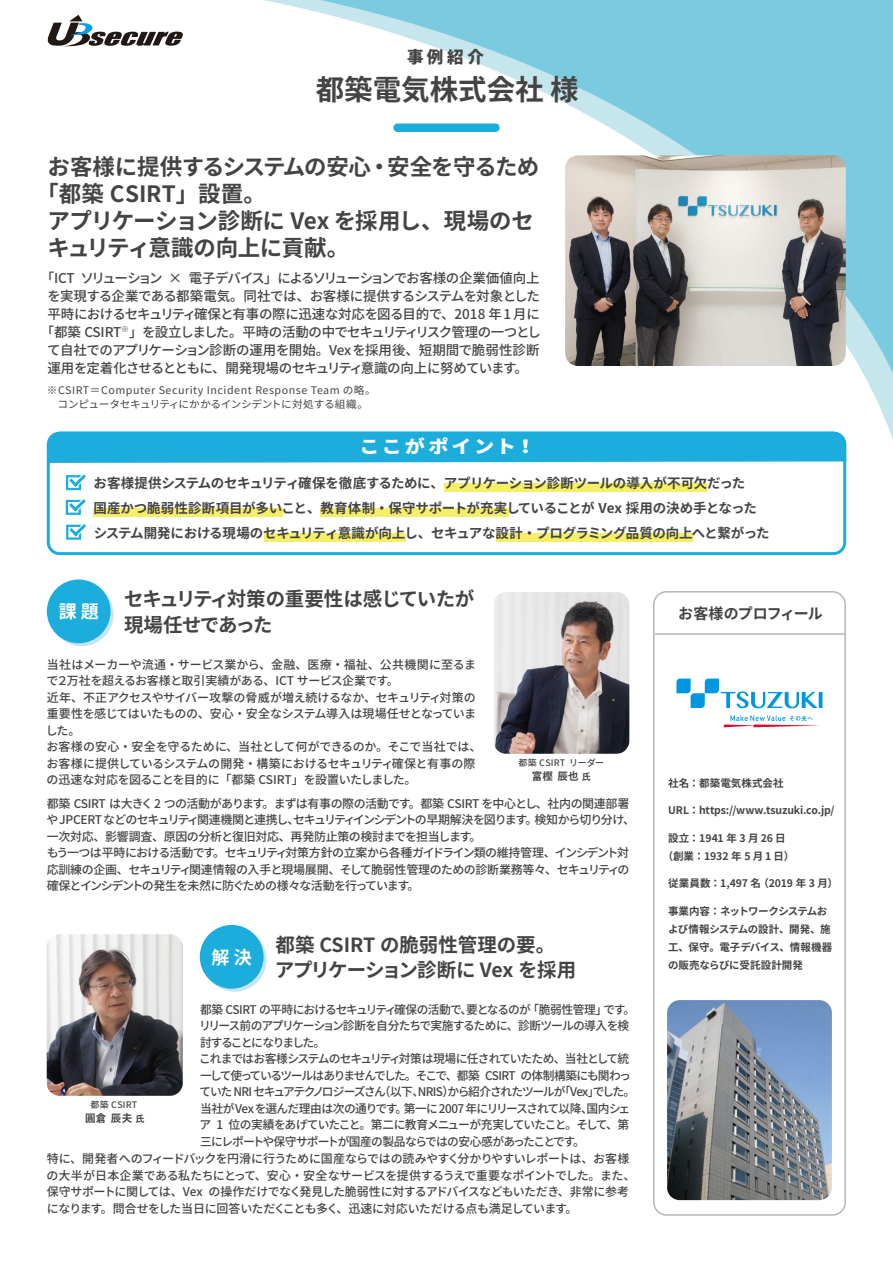
<style>
.page{position:relative;width:893px;height:1263px;background:#fff}
.page>*{position:absolute;margin:0;border:0;box-sizing:border-box;transform-origin:0 0}
.t1{font:700 28.5px "Noto Sans CJ Kjp";color:#444}
.t2{font:700 22.5px "Noto Sans CJ Kjp";letter-spacing:-.02em;color:#444}
.t3{font:700 22.5px "Noto Sans CJ Kjp";letter-spacing:.005em;color:#444}
.t4{font:700 19.5px/25.5px "Noto Sans CJ Kjp";letter-spacing:-.02em;color:#444}
.t5{font:700 19.5px/25.5px "Noto Sans CJ Kjp";letter-spacing:-.045em;color:#444}
.t6{font:900 18px "Noto Sans CJ Kjp";letter-spacing:.135em;color:#fff;scale:1.12 1}
.t7{font:700 18px "Noto Sans CJ Kjp";color:#fff}
.t8{font:900 16.5px "Noto Sans CJ Kjp";color:#444}
.t9{font:700 15px "Noto Sans CJ Kjp";letter-spacing:-.055em;color:#444}
.t10{font:500 13.5px/18px "Noto Sans CJ Kjp";letter-spacing:-.04em;color:#444;text-align:center}
.t11{font:700 13.5px/25px "Noto Sans CJ Kjp";letter-spacing:-.02em;color:#444}
.t12{font:500 12px/16.5px "Noto Sans CJ Kjp";letter-spacing:-.055em;color:#444}
.t13{font:500 12px/16.5px "Noto Sans CJ Kjp";letter-spacing:-.08em;color:#444}
.t14{font:500 12px/16.5px "Noto Sans CJ Kjp";letter-spacing:-.02em;color:#444}
.t15{font:700 10.5px/18px "Noto Sans CJ Kjp";letter-spacing:-.005em;color:#444}
.t16{font:10.5px/13.5px "Noto Sans CJ Kjp";letter-spacing:.035em;color:#444}
.t17{font:500 9px "Noto Sans CJ Kjp";letter-spacing:.015em;color:#444}
.s1{font-size:9px}
</style>
<div class="page">
<svg style="left:48px;top:15px;width:135px;height:31px"></svg>
<svg style="left:264px;top:0;width:629px;height:403px"></svg>
<svg style="left:50px;top:582px;width:64px;height:64px"></svg>
<div style="left:47px;top:579px;width:64px;height:64px;background:#1caddc;border-radius:50%"></div>
<svg style="left:203px;top:928px;width:64px;height:64px"></svg>
<div style="left:200px;top:925px;width:64px;height:64px;background:#1caddc;border-radius:50%"></div>
<div style="left:393px;top:123px;width:107px;height:9px;background:#1caddc;border-radius:4px"></div>
<svg style="left:47px;top:437px;width:799px;height:118px"></svg>
<div style="left:49px;top:432px;width:797px;height:31px;background:#1caddc"></div>
<svg style="left:66px;top:474px;width:20px;height:16px"></svg>
<svg style="left:66px;top:499px;width:20px;height:16px"></svg>
<svg style="left:66px;top:524px;width:20px;height:16px"></svg>
<div style="left:653px;top:591px;width:193px;height:625px;border:2px solid #b5b6b6;border-radius:13px"></div>
<hr style="left:655px;top:633px;width:190px;height:2px;background:#b5b6b6">
<svg style="left:724px;top:715px;width:96px;height:12px"></svg>
<svg style="left:676px;top:679px;width:146px;height:29px"></svg>
<img style="left:667px;top:1000px;width:165px;height:200px">
<img style="left:494px;top:592px;width:135px;height:162px">
<img style="left:47px;top:934px;width:136px;height:162px">
<img style="left:565px;top:155px;width:281px;height:211px">
<h3 class="t8" style="left:407px;top:47px;width:78px">事例紹介</h3>
<h1 class="t1" style="left:316px;top:73px;width:264px">都築電気株式会社 様</h1>
<h2 class="t2" style="left:48px;top:154px;width:493px">お客様に提供するシステムの安心・安全を守るため</h2>
<h2 class="t3" style="left:36px;top:181px;width:231px">「都築 CSIRT」設置。</h2>
<h2 class="t2" style="left:48px;top:208px;width:488px">アプリケーション診断に Vex を採用し、現場のセ</h2>
<h2 class="t2" style="left:48px;top:235px;width:303px">キュリティ意識の向上に貢献。</h2>
<p class="t10" style="left:41px;top:269px;width:502px">「ICT ソリューション × 電子デバイス」によるソリューションでお客様の企業価値向上を実現する企業である都築電気。同社では、お客様に提供するシステムを対象とした平時におけるセキュリティ確保と有事の際に迅速な対応を図る目的で、2018 年1 月に「都築 CSIRT<sup>※</sup>」を設立しました。平時の活動の中でセキュリティリスク管理の一つとして自社でのアプリケーション診断の運用を開始。Vexを採用後、短期間で脆弱性診断運用を定着化させるとともに、開発現場のセキュリティ意識の向上に努めています。</p>
<p class="t16" style="left:47px;top:384px;width:331px">※CSIRT＝Computer Security Incident Response Team の略。　コンピュータセキュリティにかかるインシデントに対処する組織。</p>
<h3 class="t6" style="left:360px;top:436px;width:159px">ここがポイント！</h3>
<p class="t11" style="left:93px;top:471px;width:678px">お客様提供システムのセキュリティ確保を徹底するために、アプリケーション診断ツールの導入が不可欠だった<br>国産かつ脆弱性診断項目が多いこと、教育体制・保守サポートが充実していることが Vex 採用の決め手となったシステム開発における現場のセキュリティ意識が向上し、セキュアな設計・プログラミング品質の向上へと繋がった</p>
<h3 class="t7" style="left:59px;top:602px;width:42px">課 題</h3>
<h3 class="t5" style="left:124px;top:587px;width:352px">セキュリティ対策の重要性は感じていたが現場任せであった</h3>
<p class="t14" style="left:46px;top:656px;width:437px">当社はメーカーや流通・サービス業から、金融、医療・福祉、公共機関に至るまで２万社を超えるお客様と取引実績がある、ICT サービス企業です。<br>近年、不正アクセスやサイバー攻撃の脅威が増え続けるなか、セキュリティ対策の重要性を感じてはいたものの、安心・安全なシステム導入は現場任せとなっていました。<br>お客様の安心・安全を守るために、当社として何ができるのか。そこで当社では、お客様に提供しているシステムの開発・構築におけるセキュリティ確保と有事の際の迅速な対応を図ることを目的に「都築 CSIRT」を設置いたしました。</p>
<p class="t12" style="left:46px;top:795px;width:590px">都築 CSIRT は大きく2 つの活動があります。まずは有事の際の活動です。都築 CSIRT を中心とし、社内の関連部署や JPCERT などのセキュリティ関連機関と連携し、セキュリティインシデントの早期解決を図ります。検知から切り分け、一次対応、影響調査、原因の分析と復旧対応、再発防止策の検討までを担当します。<br>もう一つは平時における活動です。セキュリティ対策方針の立案から各種ガイドライン類の維持管理、インシデント対応訓練の企画、セキュリティ関連情報の入手と現場展開、そして脆弱性管理のための診断業務等々、セキュリティの確保とインシデントの発生を未然に防ぐための様々な活動を行っています。</p>
<p class="t17" style="left:518px;top:758px;width:87px">都築 CSIRT リーダー</p>
<p class="t15" style="left:532px;top:767px;width:61px">富樫 辰也 <span class="s1">氏</span></p>
<p class="t17" style="left:91px;top:1100px;width:48px">都築 CSIRT</p>
<p class="t15" style="left:85px;top:1109px;width:61px">圓倉 辰夫 <span class="s1">氏</span></p>
<h3 class="t4" style="left:275px;top:932px;width:303px">都築 CSIRT の脆弱性管理の要。アプリケーション診断に Vex を採用</h3>
<h3 class="t7" style="left:212px;top:947px;width:42px">解 決</h3>
<p class="t13" style="left:199px;top:1001px;width:438px">都築 CSIRT の平時におけるセキュリティ確保の活動で、要となるのが「脆弱性管理」です。リリース前のアプリケーション診断を自分たちで実施するために、診断ツールの導入を検討することになりました。<br>これまではお客様システムのセキュリティ対策は現場に任されていたため、当社として統一して使っているツールはありませんでした。そこで、都築 CSIRT の体制構築にも関わっていた NRI セキュアテクノロジーズさん（以下、NRIS）から紹介されたツールが「Vex」でした。当社がVexを選んだ理由は次の通りです。第一に2007年にリリースされて以降、国内シェア 1 位の実績をあげていたこと。第二に教育メニューが充実していたこと。そして、第三にレポートや保守サポートが国産の製品ならではの安心感があったことです。</p>
<p class="t12" style="left:47px;top:1151px;width:590px">特に、開発者へのフィードバックを円滑に行うために国産ならではの読みやすく分かりやすいレポートは、お客様の大半が日本企業である私たちにとって、安心・安全なサービスを提供するうえで重要なポイントでした。また、保守サポートに関しては、Vex の操作だけでなく発見した脆弱性に対するアドバイスなどもいただき、非常に参考になります。問合せをした当日に回答いただくことも多く、迅速に対応いただける点も満足しています。</p>
<p class="t9" style="left:678px;top:605px;width:146px">お客様のプロフィール</p>
<p class="t15" style="left:668px;top:775px;width:117px">社名：都築電気株式会社</p>
<p class="t15" style="left:668px;top:801px;width:168px">URL：https://www.tsuzuki.co.jp/</p>
<p class="t15" style="left:663px;top:829px;width:133px;text-align:center">設立：1941 年 3 月 26 日<br>（創業：1932 年 5 月 1 日）</p>
<p class="t15" style="left:668px;top:874px;width:171px">従業員数：1,497 名（2019 年 3 月）</p>
<p class="t15" style="left:668px;top:903px;width:166px">事業内容：ネットワークシステムおよび情報システムの設計、開発、施工、保守。電子デバイス、情報機器の販売ならびに受託設計開発</p>
</div>
